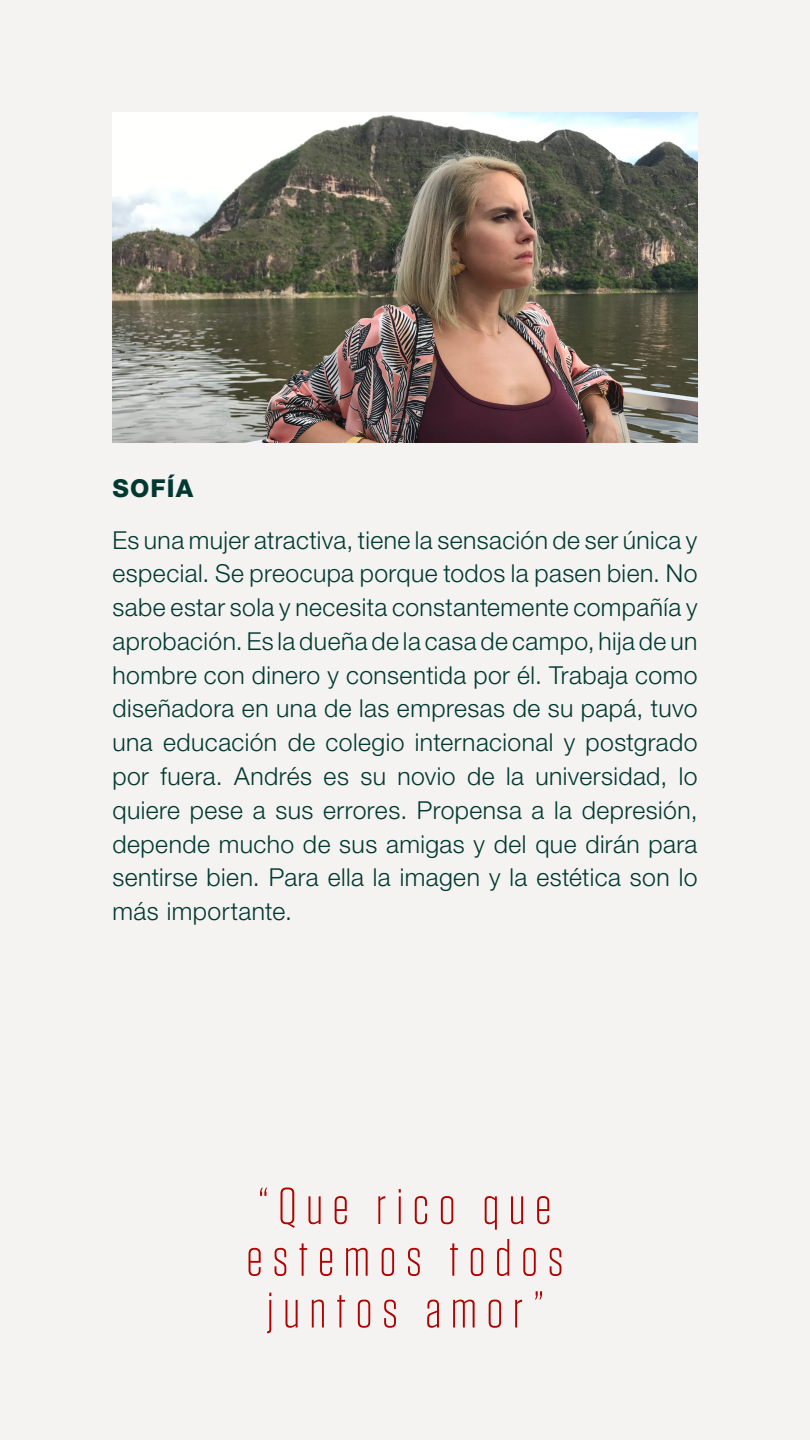
<style>
.page{position:relative;width:810px;height:1440px;background:#f5f3f1}
.page>*{position:absolute;margin:0;border:0;box-sizing:border-box;transform-origin:0 0}
.t1{font:300 51.75px/51.8px "Tungsten";letter-spacing:.18em;color:#ae0300;text-align:center}
.t2{font:300 24.75px/33.8px "Helvetica Neue LT Std";letter-spacing:.015em;color:#003930;text-align:justify}
.t3{font:800 24.75px "Helvetica Neue LT Std";letter-spacing:.045em;color:#003930}
</style>
<div class="page">
<img style="left:112px;top:112px;width:585px;height:330px">
<p class="t3" style="left:112px;top:473px;width:82px">SOFÍA</p>
<p class="t2" style="left:112px;top:522px;width:587px">Es una mujer atractiva, tiene la sensación de ser única y especial. Se preocupa porque todos la pasen bien. No sabe estar sola y necesita constantemente compañía y aprobación. Es la dueña de la casa de campo, hija de un hombre con dinero y consentida por él. Trabaja como diseñadora en una de las empresas de su papá, tuvo una educación de colegio internacional y postgrado por fuera. Andrés es su novio de la universidad, lo quiere pese a sus errores. Propensa a la depresión, depende mucho de sus amigas y del que dirán para sentirse bien. Para ella la imagen y la estética son lo más importante.</p>
<h1 class="t1" style="left:246px;top:1181px;width:319px">“Que rico que estemos todos juntos amor”</h1>
</div>
